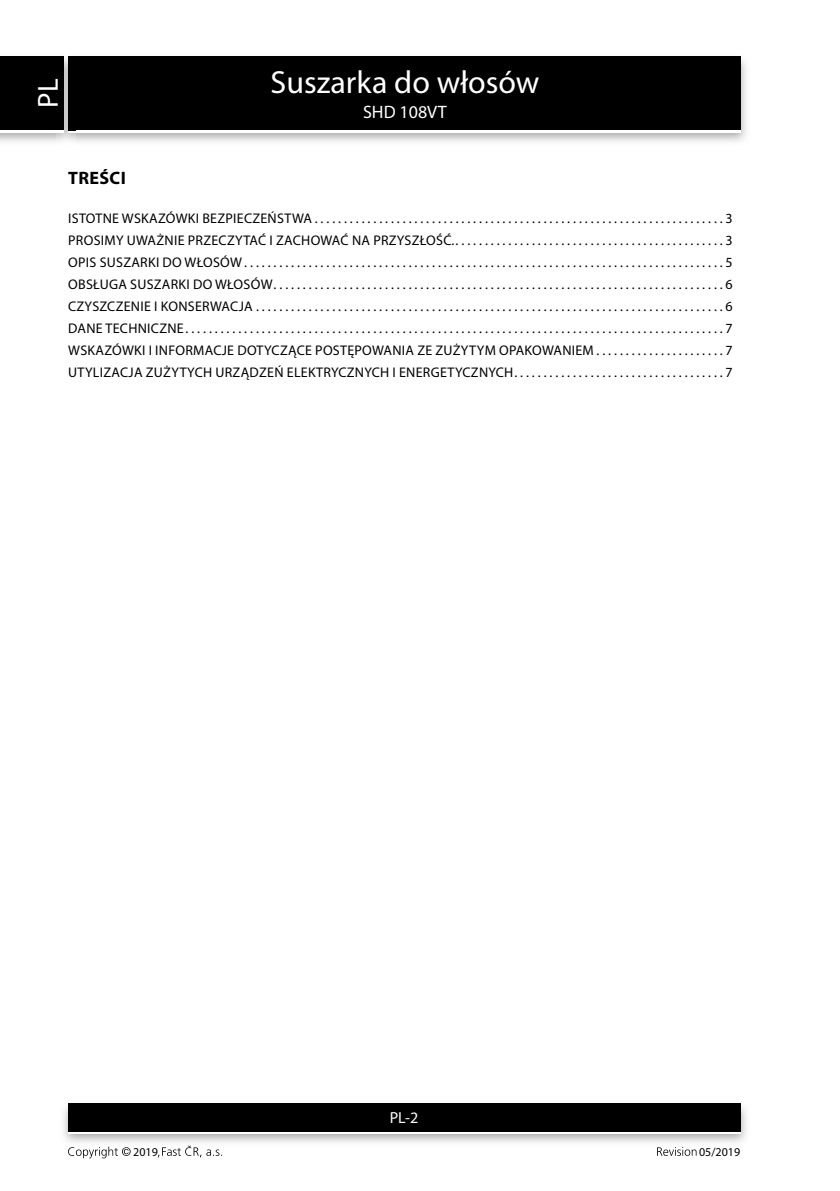
<style>
.page{position:relative;width:840px;height:1191px;background:#fff}
.page>*{position:absolute;margin:0;border:0;box-sizing:border-box;transform-origin:0 0}
.t1{font:32px "Myriad Pro";color:#fff}
.t2{font:29px "Myriad Pro";color:#fff}
.t3{font:18px "Myriad Pro";color:#fff}
.t4{font:700 18px "Myriad Pro";letter-spacing:.02em;color:#000}
.t5{font:16px "Myriad Pro";color:#fff}
.t6{font:14px "Myriad Pro";letter-spacing:.02em;color:#000}
.t7{font:12px "Myriad Pro";color:#000}
</style>
<div class="page">
<img style="left:0;top:56px;width:747px;height:86px">
<div style="left:68px;top:59px;width:672px;height:74px;background:#fff"></div>
<div style="left:68px;top:57px;width:672px;height:73px;background:#000"></div>
<img style="left:63px;top:1103px;width:684px;height:40px">
<div style="left:68px;top:1106px;width:672px;height:28px;background:linear-gradient(to right,#fff,#fff)"></div>
<div style="left:68px;top:1103px;width:672px;height:28px;background:#000"></div>
<img style="left:57px;top:56px;width:18px;height:86px">
<img style="left:68px;top:130px;width:7px;height:3px">
<svg style="left:68px;top:57px;width:7px;height:2px"></svg>
<img style="left:68px;top:59px;width:7px;height:71px">
<div style="left:0;top:59px;width:64px;height:74px;background:#fff"></div>
<div style="left:0;top:57px;width:64px;height:73px;background:#000"></div>
<svg style="left:68px;top:1146px;width:62px;height:12px"></svg>
<svg style="left:158px;top:1145px;width:64px;height:12px"></svg>
<svg style="left:657px;top:1147px;width:39px;height:8px"></svg>
<h2 class="t2" style="left:30px;top:108px;width:31px;rotate:-90deg">PL</h2>
<h1 class="t1" style="left:270px;top:62px;width:270px">Suszarka do włosów</h1>
<p class="t3" style="left:363px;top:101px;width:85px">SHD 108VT</p>
<p class="t4" style="left:68px;top:166px;width:59px">TREŚCI</p>
<p class="t6" style="left:68px;top:209px;width:248px">ISTOTNE WSKAZÓWKI BEZPIECZEŃSTWA.......................................................................</p>
<p class="t6" style="left:725px;top:209px;width:9px">3</p>
<p class="t6" style="left:68px;top:231px;width:390px">PROSIMY UWAŻNIE PRZECZYTAĆ I ZACHOWAĆ NA PRZYSZŁOŚĆ................................................</p>
<p class="t6" style="left:725px;top:231px;width:9px">3</p>
<p class="t6" style="left:68px;top:253px;width:178px">OPIS SUSZARKI DO WŁOSÓW...................................................................................</p>
<p class="t6" style="left:725px;top:253px;width:9px">5</p>
<p class="t6" style="left:68px;top:275px;width:209px">OBSŁUGA SUSZARKI DO WŁOSÓW..............................................................................</p>
<p class="t6" style="left:725px;top:275px;width:9px">6</p>
<p class="t6" style="left:68px;top:297px;width:189px">CZYSZCZENIE I KONSERWACJA.................................................................................</p>
<p class="t6" style="left:725px;top:297px;width:9px">6</p>
<p class="t6" style="left:68px;top:319px;width:120px">DANE TECHNICZNE.............................................................................................</p>
<p class="t6" style="left:725px;top:319px;width:9px">7</p>
<p class="t6" style="left:68px;top:341px;width:530px">WSKAZÓWKI I INFORMACJE DOTYCZĄCE POSTĘPOWANIA ZE ZUŻYTYM OPAKOWANIEM.......................</p>
<p class="t6" style="left:725px;top:341px;width:9px">7</p>
<p class="t6" style="left:68px;top:363px;width:449px">UTYLIZACJA ZUŻYTYCH URZĄDZEŃ ELEKTRYCZNYCH I ENERGETYCZNYCH.....................................</p>
<p class="t6" style="left:725px;top:363px;width:9px">7</p>
<p class="t5" style="left:389px;top:1108px;width:30px">PL-2</p>
<p class="t7" style="left:133px;top:1144px;width:26px">2019</p>
<p class="t7" style="left:698px;top:1144px;width:43px">05/2019</p>
</div>
